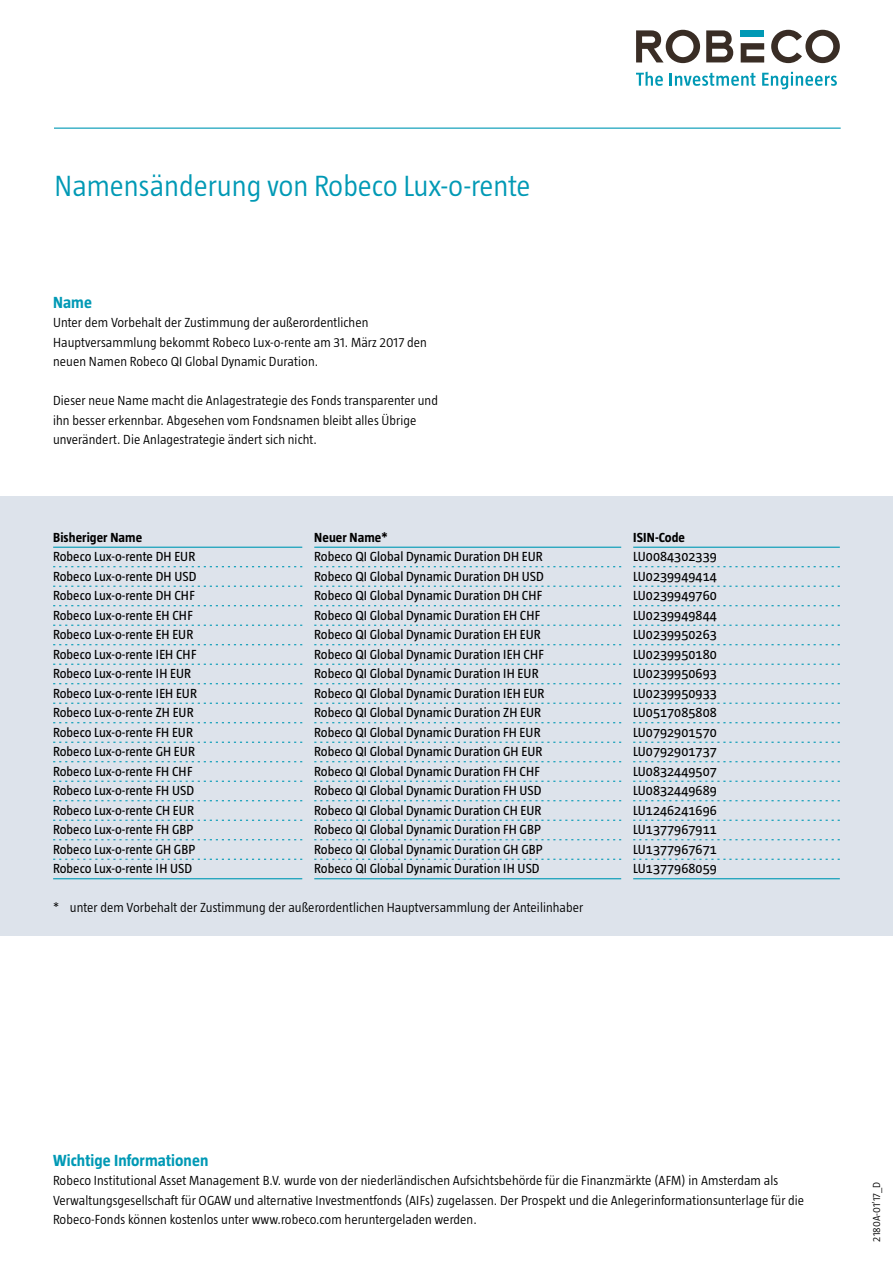
<style>
.page{position:relative;width:893px;height:1263px;background:#fff}
.page>*{position:absolute;margin:0;border:0;box-sizing:border-box;transform-origin:0 0}
.t1{font:300 30px "Taz";color:#0099b5}
.t2{font:700 16.5px "Taz";letter-spacing:.005em;color:#0099b5}
.t3{font:13.5px "Taz";letter-spacing:.005em;color:#000}
.t4{font:300 13.5px/19.5px "Taz";letter-spacing:.005em;color:#000}
.t5{font:700 13.5px "Taz";letter-spacing:.005em;color:#000}
.t6{font:300 10.5px "Taz";letter-spacing:.005em;color:#000}
</style>
<div class="page">
<div style="left:741px;top:30px;width:23px;height:7px;background:#0099b5"></div>
<svg style="left:706px;top:30px;width:27px;height:32px"></svg>
<svg style="left:636px;top:30px;width:64px;height:33px"></svg>
<svg style="left:771px;top:30px;width:69px;height:33px"></svg>
<svg style="left:741px;top:43px;width:23px;height:20px"></svg>
<svg style="left:636px;top:72px;width:27px;height:14px"></svg>
<svg style="left:670px;top:73px;width:85px;height:13px"></svg>
<svg style="left:762px;top:72px;width:75px;height:17px"></svg>
<hr style="left:54px;top:128px;width:787px;height:1px;background:#0099b5">
<div style="left:0;top:496px;width:893px;height:439px;background:#dde3eb"></div>
<hr style="left:53px;top:547px;width:249px;height:1px;background:#0099b5">
<hr style="left:314px;top:547px;width:307px;height:1px;background:#0099b5">
<hr style="left:633px;top:547px;width:207px;height:1px;background:#0099b5">
<svg style="left:53px;top:566px;width:249px;height:1px"></svg>
<svg style="left:314px;top:566px;width:307px;height:1px"></svg>
<svg style="left:633px;top:566px;width:207px;height:1px"></svg>
<svg style="left:53px;top:586px;width:249px;height:1px"></svg>
<svg style="left:314px;top:586px;width:307px;height:1px"></svg>
<svg style="left:633px;top:586px;width:207px;height:1px"></svg>
<svg style="left:53px;top:605px;width:249px;height:1px"></svg>
<svg style="left:314px;top:605px;width:307px;height:1px"></svg>
<svg style="left:633px;top:605px;width:207px;height:1px"></svg>
<svg style="left:53px;top:625px;width:249px;height:1px"></svg>
<svg style="left:314px;top:625px;width:307px;height:1px"></svg>
<svg style="left:633px;top:625px;width:207px;height:1px"></svg>
<svg style="left:53px;top:644px;width:249px;height:1px"></svg>
<svg style="left:314px;top:644px;width:307px;height:1px"></svg>
<svg style="left:633px;top:644px;width:207px;height:1px"></svg>
<svg style="left:53px;top:664px;width:249px;height:1px"></svg>
<svg style="left:314px;top:664px;width:307px;height:1px"></svg>
<svg style="left:633px;top:664px;width:207px;height:1px"></svg>
<svg style="left:53px;top:683px;width:249px;height:1px"></svg>
<svg style="left:314px;top:683px;width:307px;height:1px"></svg>
<svg style="left:633px;top:683px;width:207px;height:1px"></svg>
<svg style="left:53px;top:703px;width:249px;height:1px"></svg>
<svg style="left:314px;top:703px;width:307px;height:1px"></svg>
<svg style="left:633px;top:703px;width:207px;height:1px"></svg>
<svg style="left:53px;top:722px;width:249px;height:1px"></svg>
<svg style="left:314px;top:722px;width:307px;height:1px"></svg>
<svg style="left:633px;top:722px;width:207px;height:1px"></svg>
<svg style="left:53px;top:742px;width:249px;height:1px"></svg>
<svg style="left:314px;top:742px;width:307px;height:1px"></svg>
<svg style="left:633px;top:742px;width:207px;height:1px"></svg>
<svg style="left:53px;top:761px;width:249px;height:1px"></svg>
<svg style="left:314px;top:761px;width:307px;height:1px"></svg>
<svg style="left:633px;top:761px;width:207px;height:1px"></svg>
<svg style="left:53px;top:781px;width:249px;height:1px"></svg>
<svg style="left:314px;top:781px;width:307px;height:1px"></svg>
<svg style="left:633px;top:781px;width:207px;height:1px"></svg>
<svg style="left:53px;top:800px;width:249px;height:1px"></svg>
<svg style="left:314px;top:800px;width:307px;height:1px"></svg>
<svg style="left:633px;top:800px;width:207px;height:1px"></svg>
<svg style="left:53px;top:820px;width:249px;height:1px"></svg>
<svg style="left:314px;top:820px;width:307px;height:1px"></svg>
<svg style="left:633px;top:820px;width:207px;height:1px"></svg>
<svg style="left:53px;top:839px;width:249px;height:1px"></svg>
<svg style="left:314px;top:839px;width:307px;height:1px"></svg>
<svg style="left:633px;top:839px;width:207px;height:1px"></svg>
<svg style="left:53px;top:859px;width:249px;height:1px"></svg>
<svg style="left:314px;top:859px;width:307px;height:1px"></svg>
<svg style="left:633px;top:859px;width:207px;height:1px"></svg>
<hr style="left:53px;top:878px;width:249px;height:1px;background:#0099b5">
<hr style="left:314px;top:878px;width:307px;height:1px;background:#0099b5">
<hr style="left:633px;top:878px;width:207px;height:1px;background:#0099b5">
<h1 class="t1" style="left:55px;top:169px;width:477px">Namensänderung von Robeco Lux-o-rente</h1>
<p class="t2" style="left:53px;top:293px;width:40px">Name</p>
<p class="t4" style="left:53px;top:313px;width:375px">Unter dem Vorbehalt der Zustimmung der außerordentlichen<br>Hauptversammlung bekommt Robeco Lux-o-rente am 31. März 2017 den neuen Namen Robeco QI Global Dynamic Duration.</p>
<p class="t4" style="left:53px;top:391px;width:386px">Dieser neue Name macht die Anlagestrategie des Fonds transparenter und ihn besser erkennbar. Abgesehen vom Fondsnamen bleibt alles Übrige unverändert. Die Anlagestrategie ändert sich nicht.</p>
<p class="t5" style="left:53px;top:529px;width:91px">Bisheriger Name</p>
<p class="t5" style="left:314px;top:529px;width:75px">Neuer Name*</p>
<p class="t5" style="left:633px;top:529px;width:53px">ISIN-Code</p>
<p class="t3" style="left:53px;top:549px;width:144px">Robeco Lux-o-rente DH EUR</p>
<p class="t3" style="left:314px;top:549px;width:230px">Robeco QI Global Dynamic Duration DH EUR</p>
<p class="t3" style="left:633px;top:549px;width:85px">LU0084302339</p>
<p class="t3" style="left:53px;top:568px;width:145px">Robeco Lux-o-rente DH USD</p>
<p class="t3" style="left:314px;top:568px;width:231px">Robeco QI Global Dynamic Duration DH USD</p>
<p class="t3" style="left:633px;top:568px;width:85px">LU0239949414</p>
<p class="t3" style="left:53px;top:588px;width:143px">Robeco Lux-o-rente DH CHF</p>
<p class="t3" style="left:314px;top:588px;width:230px">Robeco QI Global Dynamic Duration DH CHF</p>
<p class="t3" style="left:633px;top:588px;width:85px">LU0239949760</p>
<p class="t3" style="left:53px;top:607px;width:141px">Robeco Lux-o-rente EH CHF</p>
<p class="t3" style="left:314px;top:607px;width:228px">Robeco QI Global Dynamic Duration EH CHF</p>
<p class="t3" style="left:633px;top:607px;width:85px">LU0239949844</p>
<p class="t3" style="left:53px;top:627px;width:142px">Robeco Lux-o-rente EH EUR</p>
<p class="t3" style="left:314px;top:627px;width:228px">Robeco QI Global Dynamic Duration EH EUR</p>
<p class="t3" style="left:633px;top:627px;width:85px">LU0239950263</p>
<p class="t3" style="left:53px;top:646px;width:145px">Robeco Lux-o-rente IEH CHF</p>
<p class="t3" style="left:314px;top:646px;width:231px">Robeco QI Global Dynamic Duration IEH CHF</p>
<p class="t3" style="left:633px;top:646px;width:85px">LU0239950180</p>
<p class="t3" style="left:53px;top:666px;width:140px">Robeco Lux-o-rente IH EUR</p>
<p class="t3" style="left:314px;top:666px;width:226px">Robeco QI Global Dynamic Duration IH EUR</p>
<p class="t3" style="left:633px;top:666px;width:85px">LU0239950693</p>
<p class="t3" style="left:53px;top:685px;width:146px">Robeco Lux-o-rente IEH EUR</p>
<p class="t3" style="left:314px;top:685px;width:232px">Robeco QI Global Dynamic Duration IEH EUR</p>
<p class="t3" style="left:633px;top:685px;width:85px">LU0239950933</p>
<p class="t3" style="left:53px;top:705px;width:142px">Robeco Lux-o-rente ZH EUR</p>
<p class="t3" style="left:314px;top:705px;width:229px">Robeco QI Global Dynamic Duration ZH EUR</p>
<p class="t3" style="left:633px;top:705px;width:85px">LU0517085808</p>
<p class="t3" style="left:53px;top:724px;width:142px">Robeco Lux-o-rente FH EUR</p>
<p class="t3" style="left:314px;top:724px;width:228px">Robeco QI Global Dynamic Duration FH EUR</p>
<p class="t3" style="left:633px;top:724px;width:85px">LU0792901570</p>
<p class="t3" style="left:53px;top:744px;width:143px">Robeco Lux-o-rente GH EUR</p>
<p class="t3" style="left:314px;top:744px;width:230px">Robeco QI Global Dynamic Duration GH EUR</p>
<p class="t3" style="left:633px;top:744px;width:85px">LU0792901737</p>
<p class="t3" style="left:53px;top:763px;width:141px">Robeco Lux-o-rente FH CHF</p>
<p class="t3" style="left:314px;top:763px;width:227px">Robeco QI Global Dynamic Duration FH CHF</p>
<p class="t3" style="left:633px;top:763px;width:85px">LU0832449507</p>
<p class="t3" style="left:53px;top:783px;width:143px">Robeco Lux-o-rente FH USD</p>
<p class="t3" style="left:314px;top:783px;width:229px">Robeco QI Global Dynamic Duration FH USD</p>
<p class="t3" style="left:633px;top:783px;width:85px">LU0832449689</p>
<p class="t3" style="left:53px;top:802px;width:142px">Robeco Lux-o-rente CH EUR</p>
<p class="t3" style="left:314px;top:802px;width:229px">Robeco QI Global Dynamic Duration CH EUR</p>
<p class="t3" style="left:633px;top:802px;width:85px">LU1246241696</p>
<p class="t3" style="left:53px;top:822px;width:142px">Robeco Lux-o-rente FH GBP</p>
<p class="t3" style="left:314px;top:822px;width:228px">Robeco QI Global Dynamic Duration FH GBP</p>
<p class="t3" style="left:633px;top:822px;width:85px">LU1377967911</p>
<p class="t3" style="left:53px;top:841px;width:144px">Robeco Lux-o-rente GH GBP</p>
<p class="t3" style="left:314px;top:841px;width:230px">Robeco QI Global Dynamic Duration GH GBP</p>
<p class="t3" style="left:633px;top:841px;width:85px">LU1377967671</p>
<p class="t3" style="left:53px;top:861px;width:141px">Robeco Lux-o-rente IH USD</p>
<p class="t3" style="left:314px;top:861px;width:227px">Robeco QI Global Dynamic Duration IH USD</p>
<p class="t3" style="left:633px;top:861px;width:85px">LU1377968059</p>
<p class="t4" style="left:53px;top:898px;width:532px">* unter dem Vorbehalt der Zustimmung der außerordentlichen Hauptversammlung der Anteilinhaber</p>
<p class="t2" style="left:53px;top:1151px;width:157px">Wichtige Informationen</p>
<p class="t4" style="left:53px;top:1171px;width:753px">Robeco Institutional Asset Management B.V. wurde von der niederländischen Aufsichtsbehörde für die Finanzmärkte (AFM) in Amsterdam als<br>Verwaltungsgesellschaft für OGAW und alternative Investmentfonds (AIFs) zugelassen. Der Prospekt und die Anlegerinformationsunterlage für die<br>Robeco-Fonds können kostenlos unter www.robeco.com heruntergeladen werden.</p>
<p class="t6" style="left:871px;top:1242px;width:62px;rotate:-90deg">2180A-01’17_D</p>
</div>
